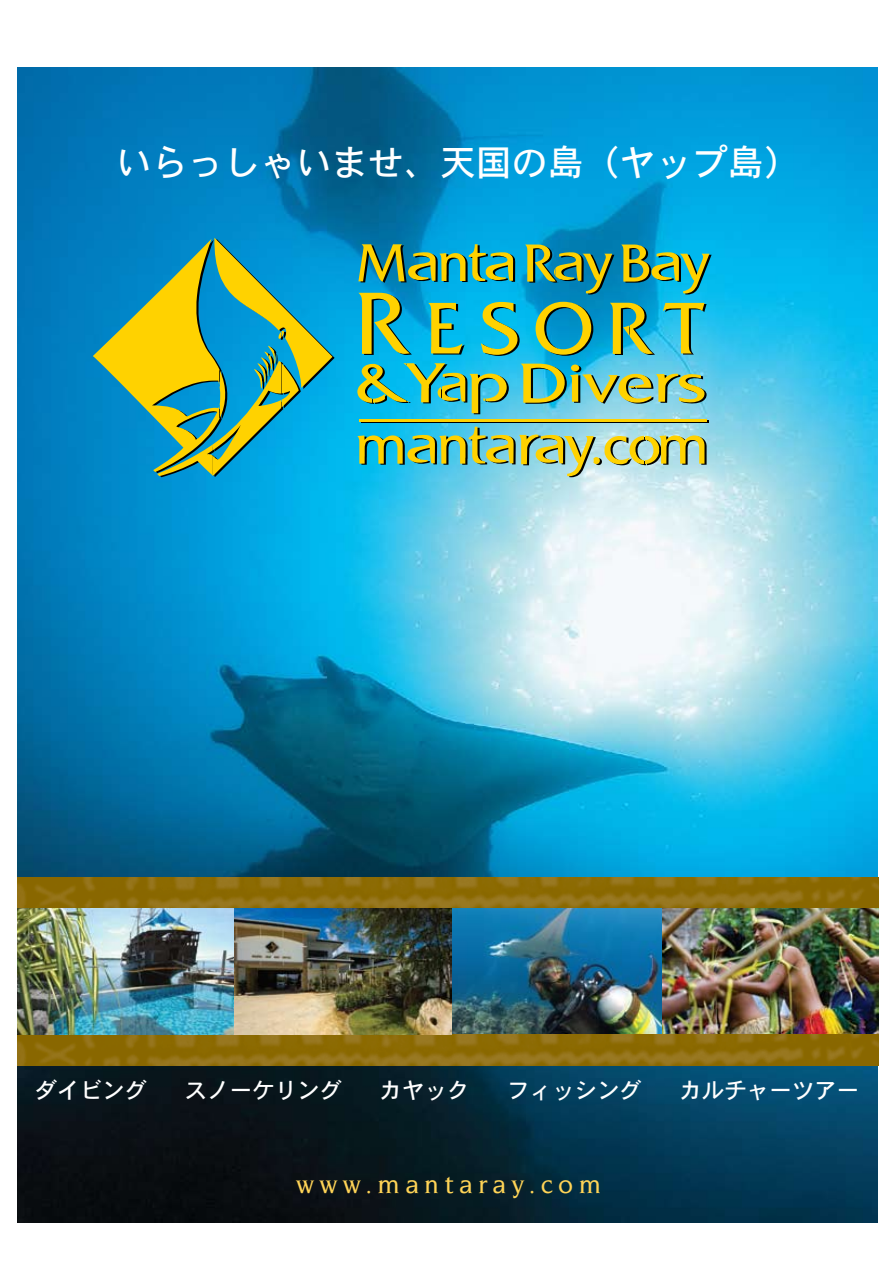
<style>
.page{position:relative;width:893px;height:1263px;background:#fff}
.page>*{position:absolute;margin:0;border:0;box-sizing:border-box;transform-origin:0 0}
.t1{font:36px "Osaka";color:#fff}
.t2{font:500 27px "Novarese";letter-spacing:.2em;color:#ffd457}
.t3{font:22.5px "Osaka";color:#fff}
</style>
<div class="page">
<img style="left:17px;top:68px;width:861px;height:1154px">
<hr style="left:361px;top:420px;width:347px;height:2px;background:#000">
<svg style="left:93px;top:238px;width:239px;height:238px;background:#4fa48e"></svg>
<hr style="left:359px;top:419px;width:347px;height:2px;background:#ffd200">
<svg style="left:357px;top:244px;width:352px;height:169px;background:#429b8b"></svg>
<svg style="left:357px;top:293px;width:347px;height:183px;background:#65b7a3"></svg>
<img style="left:17px;top:1033px;width:861px;height:32px">
<img style="left:451px;top:908px;width:212px;height:125px">
<img style="left:234px;top:908px;width:217px;height:126px">
<img style="left:17px;top:908px;width:217px;height:126px">
<img style="left:663px;top:908px;width:215px;height:125px">
<svg style="left:17px;top:878px;width:861px;height:30px;background:#8e6d0b"></svg>
<h1 class="t1" style="left:116px;top:139px;width:685px">いらっしゃいませ、天国の島（ヤップ島）</h1>
<p class="t3" style="left:35px;top:1075px;width:114px">ダイビング</p>
<p class="t3" style="left:185px;top:1075px;width:159px">スノーケリング</p>
<p class="t3" style="left:380px;top:1075px;width:91px">カヤック</p>
<p class="t3" style="left:507px;top:1075px;width:136px">フィッシング</p>
<p class="t3" style="left:679px;top:1075px;width:182px">カルチャーツアー</p>
<p class="t2" style="left:296px;top:1169px;width:306px">www.mantaray.com</p>
</div>
